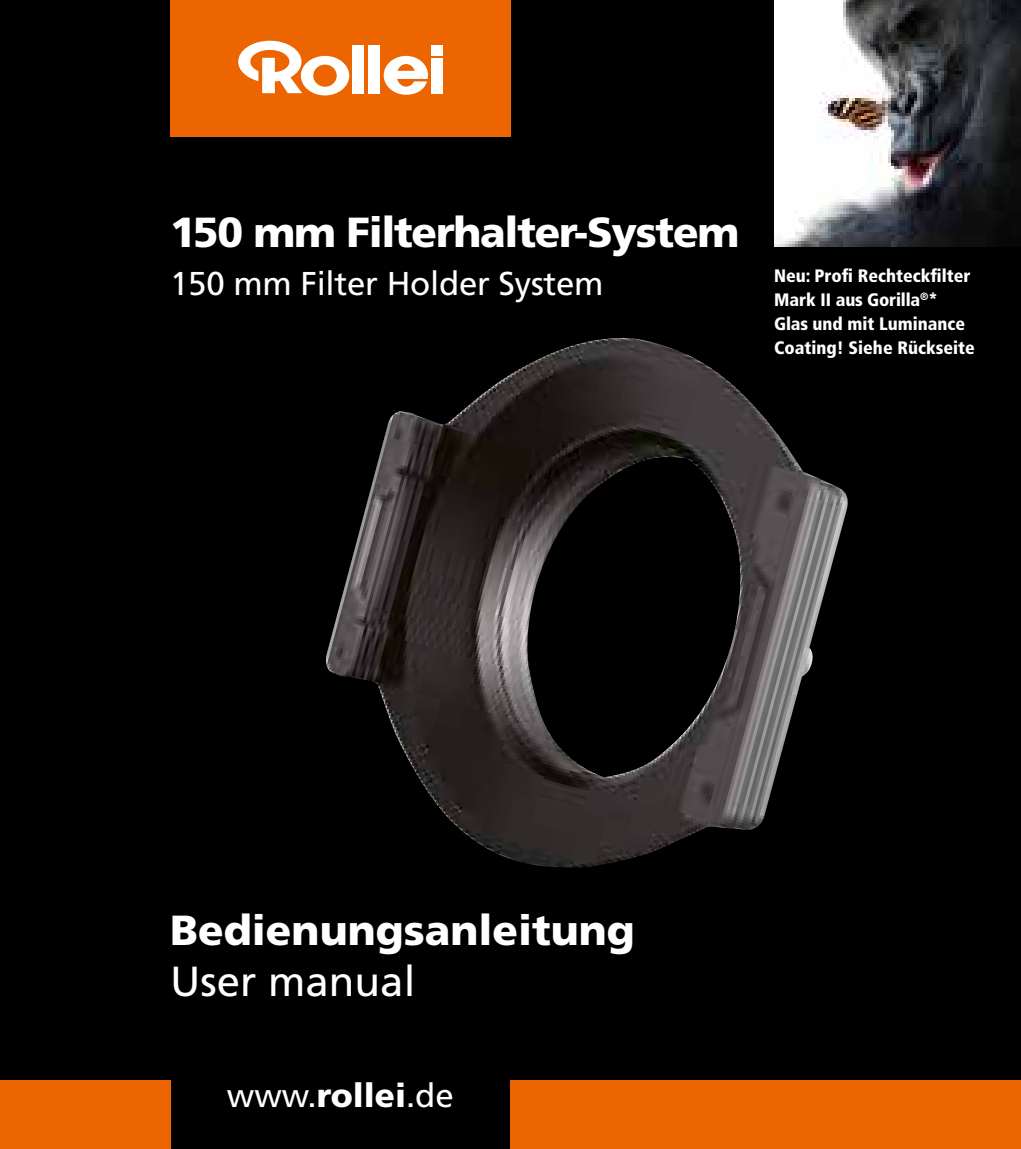
<style>
.page{position:relative;width:1021px;height:1149px;background:#fff}
.page>*{position:absolute;margin:0;border:0;box-sizing:border-box;transform-origin:0 0}
.t1{font:900 42px "Frutiger LT";letter-spacing:-.03em;color:#fff}
.t2{font:900 42px "Frutiger LT";color:#fff}
.t3{font:42px "Frutiger LT";color:#fff}
.t4{font:33px "Frutiger LT";letter-spacing:-.01em;color:#fff}
.t5{font:900 condensed 18px/24px "Frutiger LT";color:#fff}
.s1{font-weight:900}
</style>
<div class="page">
<div style="left:0;top:0;width:1020px;height:1148px;background:#000"></div>
<div style="left:170px;top:0;width:340px;height:136px;background:#ec6500"></div>
<div style="left:0;top:1080px;width:170px;height:68px;background:#ec6500"></div>
<svg style="left:383px;top:56px;width:45px;height:39px"></svg>
<div style="left:353px;top:45px;width:11px;height:48px;background:#fff"></div>
<div style="left:368px;top:45px;width:12px;height:48px;background:#fff"></div>
<div style="left:431px;top:45px;width:11px;height:10px;background:#fff"></div>
<div style="left:431px;top:58px;width:11px;height:35px;background:#fff"></div>
<svg style="left:238px;top:41px;width:111px;height:54px"></svg>
<div style="left:510px;top:1080px;width:510px;height:68px;background:#ec6500"></div>
<img style="left:326px;top:338px;width:522px;height:529px">
<img style="left:774px;top:0;width:246px;height:247px">
<h1 class="t1" style="left:170px;top:206px;width:570px">150 mm Filterhalter-System</h1>
<h2 class="t4" style="left:170px;top:264px;width:435px">150 mm Filter Holder System</h2>
<p class="t5" style="left:774px;top:263px;width:202px">Neu: Profi Rechteckfilter<br>Mark II aus Gorilla<sup>®</sup>*<br>Glas und mit Luminance<br>Coating! Siehe Rückseite</p>
<h1 class="t2" style="left:170px;top:904px;width:466px">Bedienungsanleitung</h1>
<h1 class="t3" style="left:170px;top:956px;width:247px">User manual</h1>
<h2 class="t4" style="left:227px;top:1075px;width:228px">www.<span class="s1">rollei</span>.de</h2>
</div>
